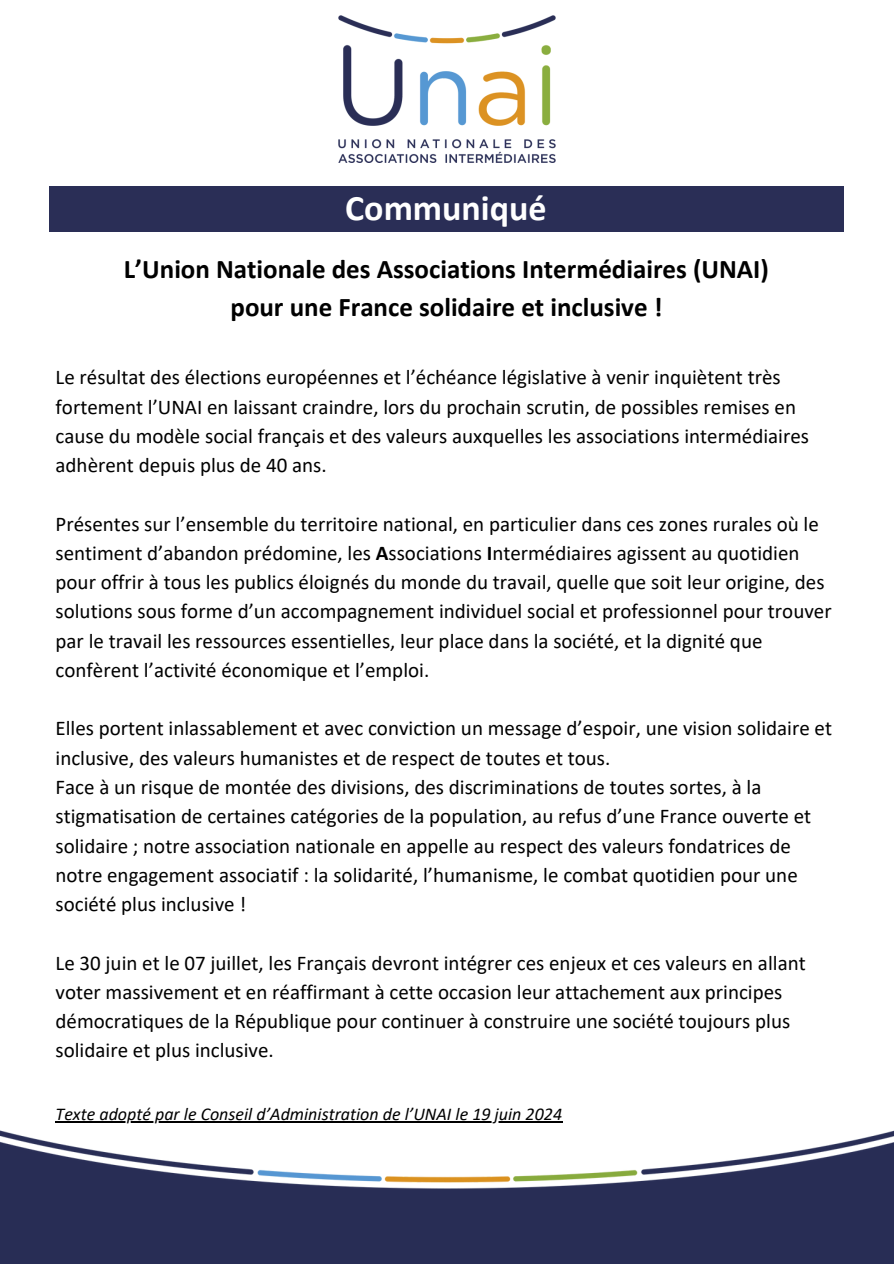
<style>
.page{position:relative;width:894px;height:1264px;background:#fff}
.page>*{position:absolute;margin:0;border:0;box-sizing:border-box;transform-origin:0 0}
.t1{font:700 36px "Calibri";color:#fff}
.t2{font:700 27px/37.2px "Calibri";color:#000;text-align:center}
.t3{font:21px/29.2px "Calibri";color:#000}
.t4{font:italic 18px "Calibri";color:#000}
.s1{font-weight:700}
</style>
<div class="page">
<img style="left:338px;top:15px;width:217px;height:147px">
<img style="left:0;top:1121px;width:893px;height:142px">
<hr style="left:56px;top:1121px;width:506px;height:1px;background:#000">
<div style="left:50px;top:187px;width:793px;height:45px;background:#2a2e56"></div>
<p class="t1" style="left:345px;top:193px;width:203px">Communiqué</p>
<h1 class="t2" style="left:124px;top:253px;width:646px">L’Union Nationale des Associations Intermédiaires (UNAI) pour une France solidaire et inclusive !</h1>
<h2 class="t3" style="left:55px;top:364px;width:754px">Le résultat des élections européennes et l’échéance législative à venir inquiètent très fortement l’UNAI en laissant craindre, lors du prochain scrutin, de possibles remises en cause du modèle social français et des valeurs auxquelles les associations intermédiaires adhèrent depuis plus de 40 ans.</h2>
<h3 class="t3" style="left:55px;top:510px;width:777px">Présentes sur l’ensemble du territoire national, en particulier dans ces zones rurales où le sentiment d’abandon prédomine, les <span class="s1">A</span>ssociations <span class="s1">I</span>ntermédiaires agissent au quotidien pour offrir à tous les publics éloignés du monde du travail, quelle que soit leur origine, des solutions sous forme d’un accompagnement individuel social et professionnel pour trouver par le travail les ressources essentielles, leur place dans la société, et la dignité que confèrent l’activité économique et l’emploi.</h3>
<h3 class="t3" style="left:55px;top:715px;width:777px">Elles portent inlassablement et avec conviction un message d’espoir, une vision solidaire et inclusive, des valeurs humanistes et de respect de toutes et tous.<br>Face à un risque de montée des divisions, des discriminations de toutes sortes, à la stigmatisation de certaines catégories de la population, au refus d’une France ouverte et solidaire ; notre association nationale en appelle au respect des valeurs fondatrices de notre engagement associatif : la solidarité, l’humanisme, le combat quotidien pour une société plus inclusive !</h3>
<h3 class="t3" style="left:55px;top:949px;width:751px">Le 30 juin et le 07 juillet, les Français devront intégrer ces enjeux et ces valeurs en allant voter massivement et en réaffirmant à cette occasion leur attachement aux principes démocratiques de la République pour continuer à construire une société toujours plus solidaire et plus inclusive.</h3>
<h3 class="t4" style="left:56px;top:1106px;width:508px">Texte adopté par le Conseil d’Administration de l’UNAI le 19 juin 2024</h3>
</div>
